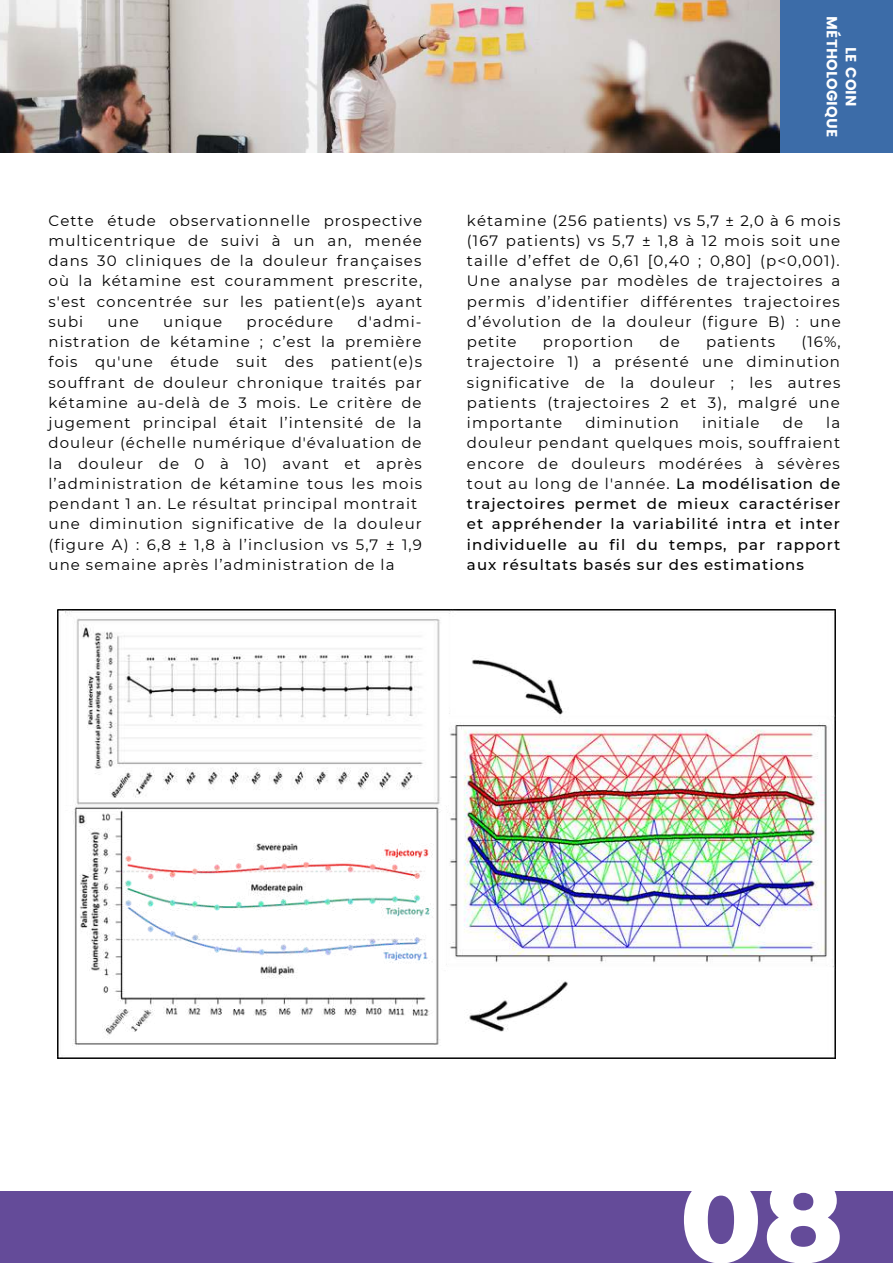
<style>
.page{position:relative;width:893px;height:1264px;background:#fff}
.page>*{position:absolute;margin:0;border:0;box-sizing:border-box;transform-origin:0 0}
.t1{font:800 119.85px "Montserrat";color:#fff}
.t2{font:15px/20.2px "Montserrat";letter-spacing:.07em;color:#000;text-align:justify}
.t3{font:500 15px/20.2px "Montserrat";letter-spacing:.07em;color:#000;text-align:justify}
.t4{font:14.7px/19px "Poppins";letter-spacing:.01em;color:#fff;text-align:center}
.s1{font-weight:400}
</style>
<div class="page">
<div style="left:0;top:1190px;width:892px;height:72px;background:#644b99"></div>
<div style="left:474px;top:0;width:418px;height:153px;background:#3c6ca8"></div>
<img style="left:0;top:0;width:779px;height:153px">
<img style="left:58px;top:610px;width:777px;height:448px">
<p class="t2" style="left:49px;top:210px;width:375px">Cette étude observationnelle prospective multicentrique de suivi à un an, menée dans 30 cliniques de la douleur françaises où la kétamine est couramment prescrite, s'est concentrée sur les patient(e)s ayant subi</p>
<p class="t2" style="left:49px;top:311px;width:375px;text-align:left;text-indent:309px">d'admi&shy;nistration de kétamine ; c’est la première fois qu'une étude suit des patient(e)s souffrant de douleur chronique traités par kétamine au-delà de 3 mois. Le critère de jugement principal était l’intensité de la douleur (échelle numérique d'évaluation de la douleur de 0 à 10) avant et après l’administration de kétamine tous les mois pendant 1 an. Le résultat principal montrait une diminution significative de la douleur (figure A) : 6,8 ± 1,8 à l’inclusion vs 5,7 ± 1,9 une semaine après l’administration de la</p>
<p class="t2" style="left:108px;top:311px;width:33px">une</p>
<p class="t2" style="left:163px;top:311px;width:60px">unique</p>
<p class="t2" style="left:246px;top:311px;width:88px">procédure</p>
<p class="t4" style="left:860px;top:16px;width:123px;rotate:90deg">LE COIN<br>MÉTHOLOGIQUE</p>
<p class="t2" style="left:467px;top:210px;width:375px">kétamine (256 patients) vs 5,7 ± 2,0 à 6 mois (167 patients) vs 5,7 ± 1,8 à 12 mois soit une taille d’effet de 0,61 [0,40 ; 0,80] (p&lt;0,001).<br>Une analyse par modèles de trajectoires a permis d’identifier différentes trajectoires d’évolution de la douleur (figure B) : une petite</p>
<p class="t2" style="left:467px;top:332px;width:375px;text-indent:334px">(16%, trajectoire 1) a présenté une diminution significative de la douleur ; les autres patients (trajectoires 2 et 3), malgré une importante</p>
<p class="t2" style="left:543px;top:332px;width:92px">proportion</p>
<p class="t2" style="left:659px;top:332px;width:22px">de</p>
<p class="t2" style="left:706px;top:332px;width:71px">patients</p>
<p class="t3" style="left:467px;top:412px;width:375px;text-indent:359px"><span class="s1">la douleur pendant quelques mois, souffraient encore de douleurs modérées à sévères tout au long de l'année.</span> La modélisation de trajectoires permet de mieux caractériser et appréhender la variabilité intra et inter individuelle au fil du temps, par rapport aux résultats basés sur des estimations</p>
<p class="t2" style="left:585px;top:412px;width:95px">diminution</p>
<p class="t2" style="left:702px;top:412px;width:59px">initiale</p>
<p class="t2" style="left:782px;top:412px;width:22px">de</p>
<h1 class="t1" style="left:679px;top:1145px;width:165px">08</h1>
</div>
